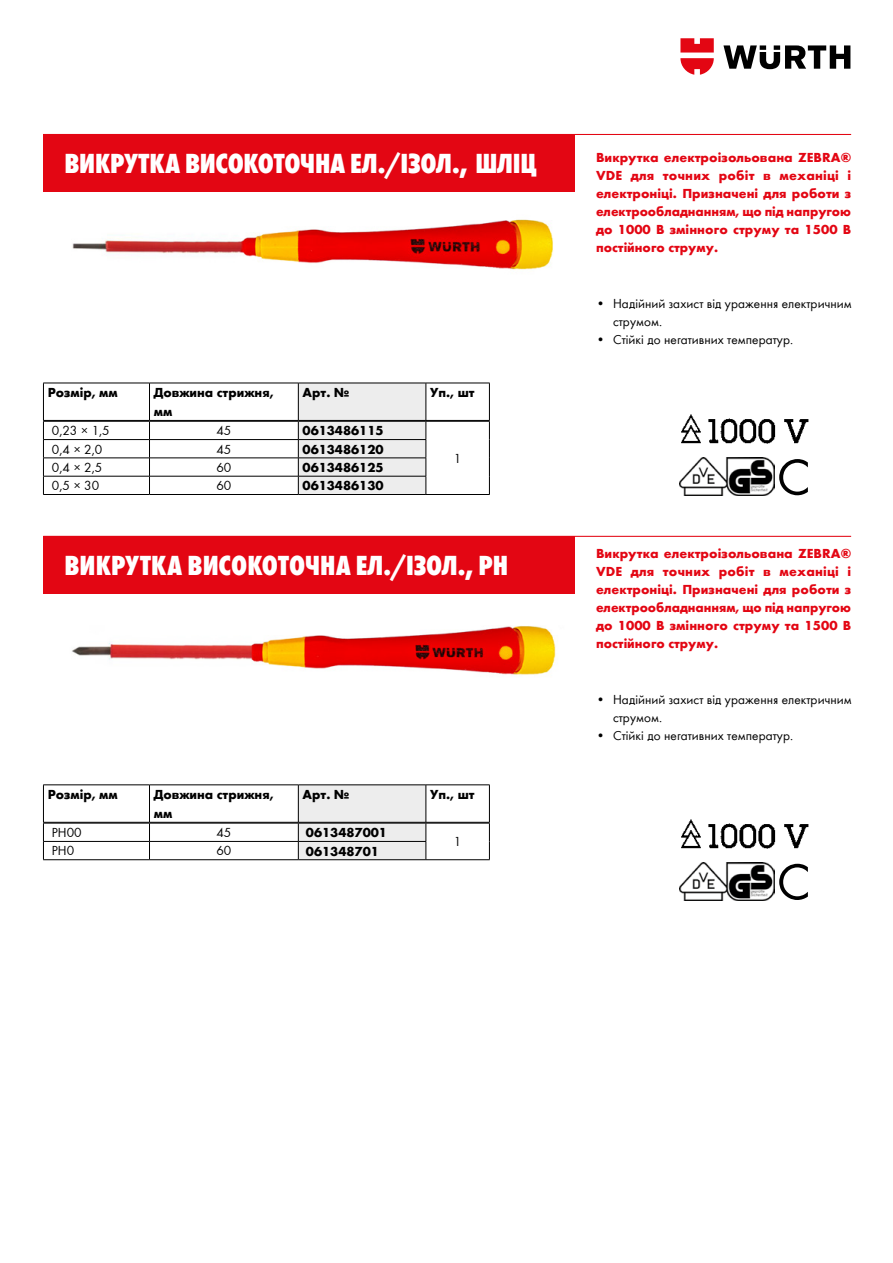
<style>
.page{position:relative;width:893px;height:1263px;background:#fff}
.page>*{position:absolute;margin:0;border:0;box-sizing:border-box;transform-origin:0 0}
.t1{font:52.5px "Wuerth";color:#000}
.t2{font:800 condensed 28.5px "Wuerth";letter-spacing:-.005em;color:#fff}
.t3{font:700 13.5px/18px "Wuerth";color:#e30613;text-align:justify}
.t4{font:13.5px/18px "Wuerth";color:#000}
.t5{font:700 13.5px/19.2px "Wuerth";color:#000}
</style>
<div class="page">
<svg style="left:723px;top:45px;width:127px;height:24px"></svg>
<svg style="left:680px;top:38px;width:34px;height:37px"></svg>
<img style="left:72px;top:219px;width:481px;height:51px">
<hr style="left:43px;top:134px;width:808px;height:1px;background:#e30613">
<hr style="left:43px;top:536px;width:808px;height:1px;background:#e30613">
<div style="left:43px;top:134px;width:532px;height:58px;background:#e30613"></div>
<div style="left:43px;top:536px;width:532px;height:58px;background:#e30613"></div>
<div style="left:298px;top:383px;width:128px;height:37px;background:#ededed"></div>
<hr style="left:43px;top:383px;width:106px;height:1px;background:#000">
<hr style="left:43px;top:383px;width:1px;height:37px;background:#000">
<hr style="left:149px;top:383px;width:149px;height:1px;background:#000">
<hr style="left:149px;top:383px;width:1px;height:37px;background:#000">
<hr style="left:298px;top:383px;width:128px;height:1px;background:#000">
<hr style="left:298px;top:383px;width:1px;height:37px;background:#000">
<hr style="left:426px;top:383px;width:64px;height:1px;background:#000">
<hr style="left:426px;top:383px;width:1px;height:37px;background:#000">
<hr style="left:489px;top:383px;width:1px;height:37px;background:#000">
<hr style="left:43px;top:420px;width:106px;height:1px;background:#000">
<hr style="left:149px;top:420px;width:149px;height:1px;background:#000">
<hr style="left:298px;top:420px;width:128px;height:1px;background:#000">
<hr style="left:426px;top:420px;width:64px;height:1px;background:#000">
<div style="left:298px;top:785px;width:128px;height:37px;background:#ededed"></div>
<hr style="left:43px;top:784px;width:106px;height:1px;background:#000">
<hr style="left:43px;top:785px;width:1px;height:37px;background:#000">
<hr style="left:149px;top:784px;width:149px;height:1px;background:#000">
<hr style="left:149px;top:785px;width:1px;height:37px;background:#000">
<hr style="left:298px;top:784px;width:128px;height:1px;background:#000">
<hr style="left:298px;top:785px;width:1px;height:37px;background:#000">
<hr style="left:426px;top:784px;width:64px;height:1px;background:#000">
<hr style="left:426px;top:785px;width:1px;height:37px;background:#000">
<hr style="left:489px;top:785px;width:1px;height:37px;background:#000">
<hr style="left:43px;top:822px;width:106px;height:1px;background:#000">
<hr style="left:149px;top:822px;width:149px;height:1px;background:#000">
<hr style="left:298px;top:822px;width:128px;height:1px;background:#000">
<hr style="left:426px;top:822px;width:64px;height:1px;background:#000">
<img style="left:72px;top:626px;width:484px;height:50px">
<img style="left:680px;top:862px;width:94px;height:38px">
<img style="left:681px;top:819px;width:128px;height:30px">
<img style="left:680px;top:458px;width:94px;height:38px">
<img style="left:681px;top:414px;width:128px;height:30px">
<hr style="left:43px;top:823px;width:106px;height:1px;background:#000">
<hr style="left:149px;top:823px;width:149px;height:1px;background:#000">
<hr style="left:426px;top:823px;width:64px;height:1px;background:#000">
<hr style="left:43px;top:841px;width:106px;height:1px;background:#000">
<svg style="left:43px;top:823px;width:1px;height:36px"></svg>
<hr style="left:149px;top:841px;width:149px;height:1px;background:#000">
<svg style="left:149px;top:823px;width:1px;height:36px"></svg>
<svg style="left:298px;top:823px;width:129px;height:36px;background:#dfdfdf"></svg>
<svg style="left:489px;top:823px;width:1px;height:36px"></svg>
<hr style="left:43px;top:859px;width:106px;height:1px;background:#000">
<hr style="left:149px;top:859px;width:149px;height:1px;background:#000">
<hr style="left:298px;top:859px;width:128px;height:1px;background:#000">
<hr style="left:426px;top:859px;width:64px;height:1px;background:#000">
<hr style="left:43px;top:421px;width:106px;height:1px;background:#000">
<hr style="left:149px;top:421px;width:149px;height:1px;background:#000">
<hr style="left:426px;top:421px;width:64px;height:1px;background:#000">
<hr style="left:43px;top:439px;width:106px;height:1px;background:#000">
<hr style="left:149px;top:439px;width:149px;height:1px;background:#000">
<hr style="left:43px;top:458px;width:106px;height:1px;background:#000">
<hr style="left:149px;top:458px;width:149px;height:1px;background:#000">
<hr style="left:43px;top:476px;width:106px;height:1px;background:#000">
<svg style="left:43px;top:421px;width:1px;height:73px"></svg>
<hr style="left:149px;top:476px;width:149px;height:1px;background:#000">
<svg style="left:149px;top:421px;width:1px;height:73px"></svg>
<svg style="left:298px;top:421px;width:129px;height:73px;background:#ddd"></svg>
<svg style="left:489px;top:421px;width:1px;height:73px"></svg>
<hr style="left:43px;top:494px;width:106px;height:1px;background:#000">
<hr style="left:149px;top:494px;width:149px;height:1px;background:#000">
<hr style="left:298px;top:494px;width:128px;height:1px;background:#000">
<hr style="left:426px;top:494px;width:64px;height:1px;background:#000">
<h2 class="t2" style="left:64px;top:143px;width:474px">ВИКРУТКА ВИСОКОТОЧНА ЕЛ./ІЗОЛ., ШЛІЦ</h2>
<p class="t5" style="left:48px;top:382px;width:72px">Розмір, мм</p>
<p class="t5" style="left:154px;top:382px;width:122px">Довжина стрижня, мм</p>
<p class="t5" style="left:303px;top:382px;width:48px">Арт. №</p>
<p class="t5" style="left:430px;top:382px;width:46px">Уп., шт</p>
<p class="t4" style="left:52px;top:421px;width:59px">0,23 × 1,5</p>
<p class="t4" style="left:216px;top:421px;width:16px">45</p>
<p class="t5" style="left:303px;top:420px;width:82px">0613486115</p>
<p class="t4" style="left:52px;top:439px;width:52px">0,4 × 2,0</p>
<p class="t4" style="left:216px;top:439px;width:16px">45</p>
<p class="t5" style="left:303px;top:438px;width:82px">0613486120</p>
<p class="t4" style="left:52px;top:458px;width:52px">0,4 × 2,5</p>
<p class="t4" style="left:216px;top:458px;width:16px">60</p>
<p class="t5" style="left:303px;top:457px;width:82px">0613486125</p>
<p class="t4" style="left:52px;top:476px;width:49px">0,5 × 30</p>
<p class="t4" style="left:216px;top:476px;width:16px">60</p>
<p class="t5" style="left:303px;top:475px;width:82px">0613486130</p>
<p class="t4" style="left:454px;top:449px;width:9px">1</p>
<h2 class="t2" style="left:64px;top:545px;width:445px">ВИКРУТКА ВИСОКОТОЧНА ЕЛ./ІЗОЛ., РH</h2>
<p class="t5" style="left:48px;top:784px;width:72px">Розмір, мм</p>
<p class="t5" style="left:154px;top:784px;width:122px">Довжина стрижня, мм</p>
<p class="t5" style="left:303px;top:784px;width:48px">Арт. №</p>
<p class="t5" style="left:430px;top:784px;width:46px">Уп., шт</p>
<p class="t4" style="left:52px;top:823px;width:31px">PH00</p>
<p class="t4" style="left:216px;top:823px;width:16px">45</p>
<p class="t5" style="left:306px;top:822px;width:82px">0613487001</p>
<p class="t4" style="left:52px;top:841px;width:24px">PH0</p>
<p class="t4" style="left:216px;top:841px;width:16px">60</p>
<p class="t5" style="left:306px;top:840px;width:74px">061348701</p>
<p class="t4" style="left:454px;top:832px;width:9px">1</p>
<p class="t3" style="left:596px;top:147px;width:257px">Викрутка електроізольована ZEBRA® VDE для точних робіт в механіці і електроніці. Призначені для роботи з електрообладнанням, що під напругою до 1000 В змінного струму та 1500 В постійного струму.</p>
<p class="t4" style="left:613px;top:294px;width:240px;text-indent:-17px">• Надійний захист від ураження електричним струмом.</p>
<p class="t4" style="left:596px;top:330px;width:199px">• Стійкі до негативних температур.</p>
<h1 class="t1" style="left:777px;top:441px;width:35px">C</h1>
<p class="t3" style="left:596px;top:543px;width:257px">Викрутка електроізольована ZEBRA® VDE для точних робіт в механіці і електроніці. Призначені для роботи з електрообладнанням, що під напругою до 1000 В змінного струму та 1500 В постійного струму.</p>
<p class="t4" style="left:613px;top:690px;width:240px;text-indent:-17px">• Надійний захист від ураження електричним струмом.</p>
<p class="t4" style="left:596px;top:726px;width:199px">• Стійкі до негативних температур.</p>
<h1 class="t1" style="left:777px;top:846px;width:35px">C</h1>
</div>
